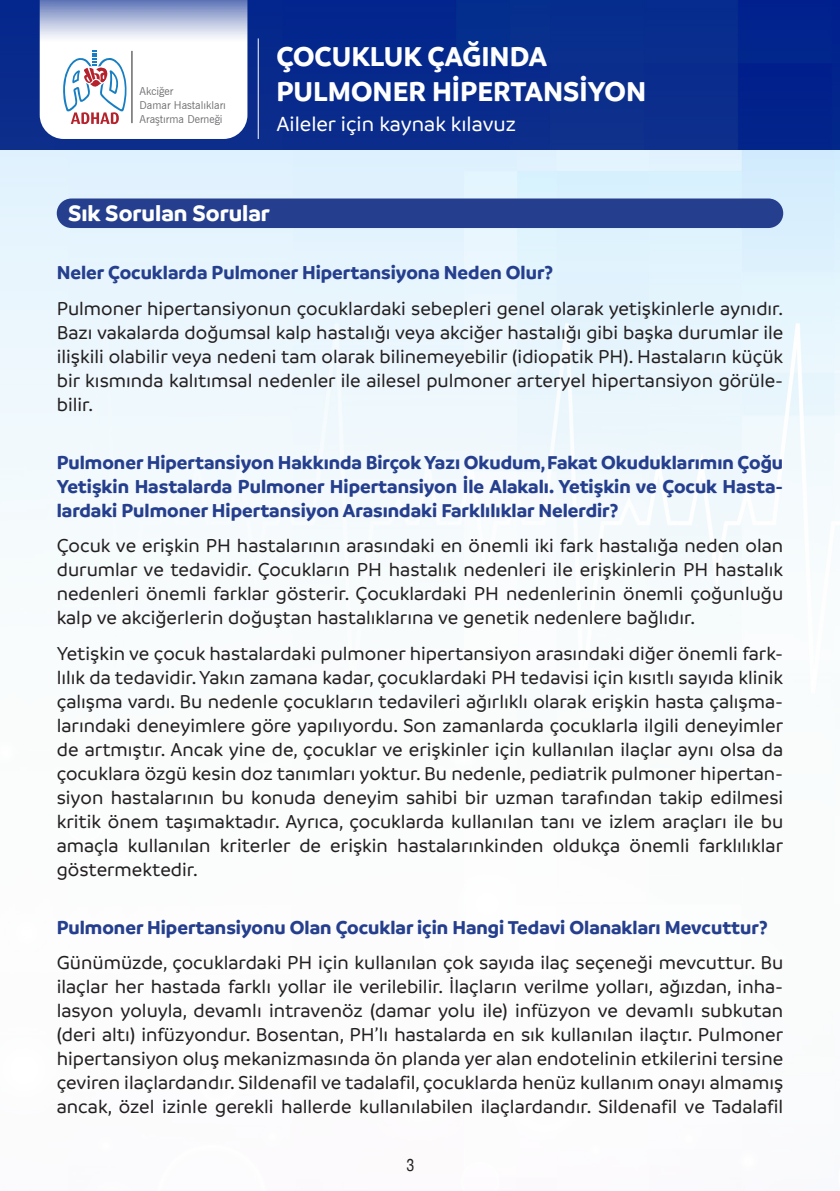
<style>
.page{position:relative;width:840px;height:1191px;background:#fff}
.page>*{position:absolute;margin:0;border:0;box-sizing:border-box;transform-origin:0 0}
.t1{font:700 29.2px/35px "Branding SF";color:#fff}
.başlık{font:700 24px "Branding SF";color:#fff}
.t2{font:500 21.8px "Branding SF";color:#fff}
.cevap{font:500 20px/24px "Branding SF";color:#231f20;text-align:justify}
.soru{font:700 20px/24px "Branding SF";color:#253f8e;text-align:justify}
.t3{font:16px "Helvetica Cond";color:#231f20}
.t4{font:11px/14px "News Gothic BT";color:#6c6d70}
</style>
<div class="page">
<img style="left:0;top:150px;width:839px;height:432px">
<div style="left:0;top:0;width:839px;height:150px;background:#082b8c"></div>
<hr style="left:0;top:0;width:1px;height:150px;background:#253f8e">
<svg style="left:40px;top:0;width:207px;height:139px"></svg>
<hr style="left:131px;top:51px;width:1px;height:72px;background:#231f20">
<hr style="left:258px;top:38px;width:1px;height:101px;background:#fff">
<div style="left:57px;top:198px;width:725px;height:30px;background:#253f8e;border-radius:15px"></div>
<p class="t4" style="left:139px;top:84px;width:88px">Akciğer<br>Damar Hastalıkları<br>Araştırma Derneği</p>
<h1 class="t1" style="left:276px;top:39px;width:371px">ÇOCUKLUK ÇAĞINDA<br>PULMONER HİPERTANSİYON</h1>
<p class="t2" style="left:276px;top:112px;width:241px">Aileler için kaynak kılavuz</p>
<p class="başlık" style="left:68px;top:200px;width:203px">Sık Sorulan Sorular</p>
<p class="soru" style="left:57px;top:261px;width:497px">Neler Çocuklarda Pulmoner Hipertansiyona Neden Olur?</p>
<p class="cevap" style="left:57px;top:296px;width:727px">Pulmoner hipertansiyonun çocuklardaki sebepleri genel olarak yetişkinlerle aynıdır.<br>Bazı vakalarda doğumsal kalp hastalığı veya akciğer hastalığı gibi başka durumlar ile ilişkili olabilir veya nedeni tam olarak bilinemeyebilir (idiopatik PH). Hastaların küçük bir kısmında kalıtımsal nedenler ile ailesel pulmoner arteryel hipertansiyon görüle&shy;bilir.</p>
<p class="soru" style="left:57px;top:450px;width:727px">Pulmoner Hipertansiyon Hakkında Birçok Yazı Okudum, Fakat Okuduklarımın Çoğu Yetişkin Hastalarda Pulmoner Hipertansiyon İle Alakalı. Yetişkin ve Çocuk Hasta&shy;lardaki Pulmoner Hipertansiyon Arasındaki Farklılıklar Nelerdir?</p>
<p class="cevap" style="left:57px;top:534px;width:727px">Çocuk ve erişkin PH hastalarının arasındaki en önemli iki fark hastalığa neden olan durumlar ve tedavidir. Çocukların PH hastalık nedenleri ile erişkinlerin PH hastalık nedenleri önemli farklar gösterir. Çocuklardaki PH nedenlerinin önemli çoğunluğu kalp ve akciğerlerin doğuştan hastalıklarına ve genetik nedenlere bağlıdır.</p>
<p class="cevap" style="left:57px;top:641px;width:727px">Yetişkin ve çocuk hastalardaki pulmoner hipertansiyon arasındaki diğer önemli fark&shy;lılık da tedavidir. Yakın zamana kadar, çocuklardaki PH tedavisi için kısıtlı sayıda klinik çalışma vardı. Bu nedenle çocukların tedavileri ağırlıklı olarak erişkin hasta çalışma&shy;larındaki deneyimlere göre yapılıyordu. Son zamanlarda çocuklarla ilgili deneyimler de artmıştır. Ancak yine de, çocuklar ve erişkinler için kullanılan ilaçlar aynı olsa da çocuklara özgü kesin doz tanımları yoktur. Bu nedenle, pediatrik pulmoner hipertan&shy;siyon hastalarının bu konuda deneyim sahibi bir uzman tarafından takip edilmesi kritik önem taşımaktadır. Ayrıca, çocuklarda kullanılan tanı ve izlem araçları ile bu amaçla kullanılan kriterler de erişkin hastalarınkinden oldukça önemli farklılıklar göstermektedir.</p>
<p class="soru" style="left:57px;top:915px;width:712px">Pulmoner Hipertansiyonu Olan Çocuklar için Hangi Tedavi Olanakları Mevcuttur?</p>
<p class="cevap" style="left:57px;top:950px;width:727px">Günümüzde, çocuklardaki PH için kullanılan çok sayıda ilaç seçeneği mevcuttur. Bu ilaçlar her hastada farklı yollar ile verilebilir. İlaçların verilme yolları, ağızdan, inha&shy;lasyon yoluyla, devamlı intravenöz (damar yolu ile) infüzyon ve devamlı subkutan (deri altı) infüzyondur. Bosentan, PH’lı hastalarda en sık kullanılan ilaçtır. Pulmoner hipertansiyon oluş mekanizmasında ön planda yer alan endotelinin etkilerini tersine çeviren ilaçlardandır. Sildenafil ve tadalafil, çocuklarda henüz kullanım onayı almamış ancak, özel izinle gerekli hallerde kullanılabilen ilaçlardandır. Sildenafil ve Tadalafil</p>
<p class="t3" style="left:406px;top:1154px;width:9px">3</p>
</div>
